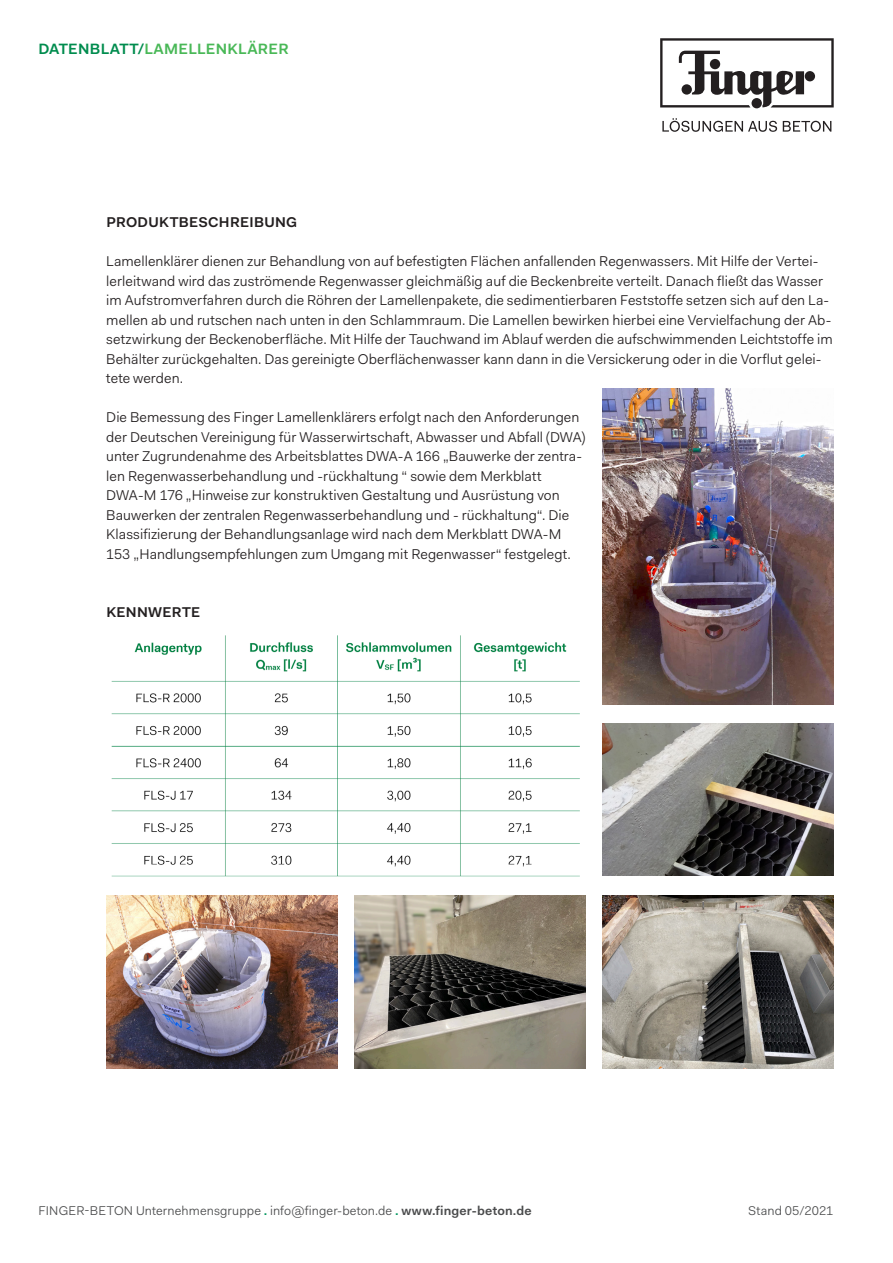
<style>
.page{position:relative;width:893px;height:1263px;background:#fff}
.page>*{position:absolute;margin:0;border:0;box-sizing:border-box;transform-origin:0 0}
.t1{font:600 15px "Fakt";letter-spacing:.015em;color:#49b857}
.t2{font:14.25px/19.5px "Fakt Blond";letter-spacing:.005em;color:#231f20}
.Headline{font:600 14.25px "Fakt";letter-spacing:.02em;color:#231f20}
.t3{font:12.75px "Fakt Blond";letter-spacing:.01em;color:#4b4c4d}
.s1{color:#008c4e}
.s2{font-family:"Fakt";font-weight:600;color:#079761}
.s3{font-family:"Fakt";font-weight:600}
</style>
<div class="page">
<svg style="left:660px;top:38px;width:174px;height:69px"></svg>
<svg style="left:662px;top:118px;width:169px;height:14px"></svg>
<img style="left:354px;top:895px;width:231px;height:173px">
<img style="left:111px;top:635px;width:469px;height:241px">
<img style="left:602px;top:388px;width:231px;height:316px">
<img style="left:602px;top:895px;width:231px;height:173px">
<img style="left:106px;top:895px;width:231px;height:173px">
<img style="left:602px;top:723px;width:231px;height:153px">
<p class="t1" style="left:38px;top:38px;width:252px"><span class="s1">DATENBLATT/</span>LAMELLENKLÄRER</p>
<p class="Headline" style="left:106px;top:213px;width:192px">PRODUKTBESCHREIBUNG</p>
<p class="t2" style="left:106px;top:251px;width:728px">Lamellenklärer dienen zur Behandlung von auf befestigten Flächen anfallenden Regenwassers. Mit Hilfe der Vertei&shy;lerleitwand wird das zuströmende Regenwasser gleichmäßig auf die Beckenbreite verteilt. Danach fließt das Wasser im Aufstromverfahren durch die Röhren der Lamellenpakete, die sedimentierbaren Feststoffe setzen sich auf den La&shy;mellen ab und rutschen nach unten in den Schlammraum. Die Lamellen bewirken hierbei eine Vervielfachung der Ab&shy;setzwirkung der Beckenoberfläche. Mit Hilfe der Tauchwand im Ablauf werden die aufschwimmenden Leichtstoffe im Behälter zurückgehalten. Das gereinigte Oberflächenwasser kann dann in die Versickerung oder in die Vorflut gelei&shy;tete werden.</p>
<p class="t2" style="left:106px;top:407px;width:481px">Die Bemessung des Finger Lamellenklärers erfolgt nach den Anforderungen der Deutschen Vereinigung für Wasserwirtschaft, Abwasser und Abfall (DWA) unter Zugrundenahme des Arbeitsblattes DWA-A 166 „Bauwerke der zentra&shy;len Regenwasserbehandlung und -rückhaltung “ sowie dem Merkblatt DWA-M 176 „Hinweise zur konstruktiven Gestaltung und Ausrüstung von Bauwerken der zentralen Regenwasserbehandlung und - rückhaltung“. Die Klassifizierung der Behandlungsanlage wird nach dem Merkblatt DWA-M 153 „Handlungsempfehlungen zum Umgang mit Regenwasser“ festgelegt.</p>
<p class="Headline" style="left:106px;top:603px;width:95px">KENNWERTE</p>
<p class="t3" style="left:38px;top:1202px;width:495px">FINGER-BETON Unternehmensgruppe <span class="s2">.</span> info@finger-beton.de <span class="s2">.</span> <span class="s3">www.finger-beton.de</span></p>
<p class="t3" style="left:748px;top:1202px;width:87px">Stand 05/2021</p>
</div>
